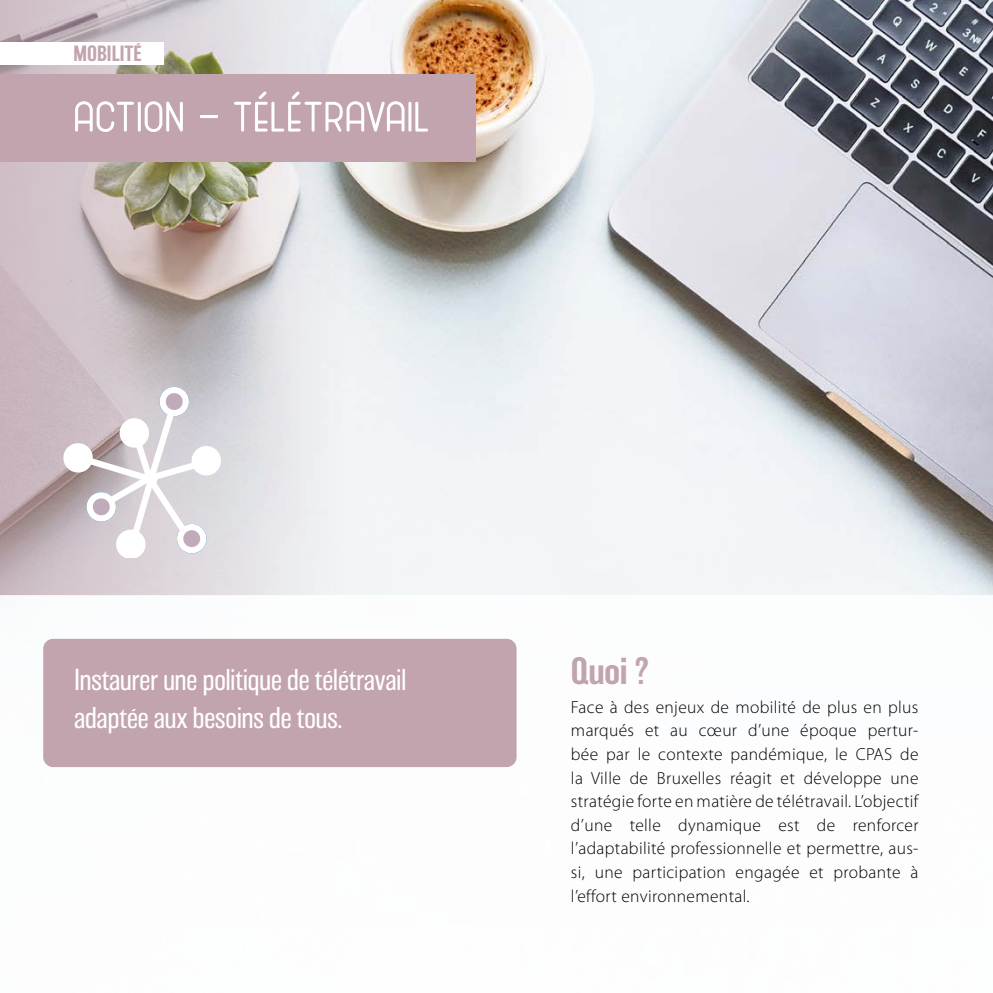
<style>
.page{position:relative;width:993px;height:993px;background:#fff}
.page>*{position:absolute;margin:0;border:0;box-sizing:border-box;transform-origin:0 0}
.t1{font:500 35px "Balboa";color:#c2a4ae}
.t2{font:200 28px/38.5px "Balboa";color:#fff}
.t3{font:500 20.3px "Balboa";color:#c2a4ae}
.t4{font:300 17.5px/23.6px "Myriad Pro";letter-spacing:.02em;color:#000;text-align:justify}
</style>
<div class="page">
<img style="left:365px;top:0;width:627px;height:595px">
<svg style="left:0;top:0;width:365px;height:595px;background:#d1cacc"></svg>
<div style="left:0;top:74px;width:475px;height:88px;background:#c2a4ae"></div>
<svg style="left:63px;top:386px;width:158px;height:171px"></svg>
<svg style="left:180px;top:526px;width:24px;height:24px"></svg>
<div style="left:176px;top:523px;width:31px;height:30px;border:6px solid #fff;border-radius:50%"></div>
<div style="left:0;top:42px;width:163px;height:22px;background:#fff"></div>
<div style="left:43px;top:638px;width:473px;height:128px;background:#c2a4ae;border-radius:10px"></div>
<svg style="left:75px;top:91px;width:353px;height:41px"></svg>
<p class="t3" style="left:74px;top:42px;width:69px">MOBILITÉ</p>
<h2 class="t2" style="left:74px;top:660px;width:333px">Instaurer une politique de télétravail adaptée aux besoins de tous.</h2>
<h1 class="t1" style="left:570px;top:651px;width:80px">Quoi ?</h1>
<p class="t4" style="left:570px;top:694px;width:349px">Face à des enjeux de mobilité de plus en plus marqués et au cœur d’une époque pertur&shy;bée par le contexte pandémique, le CPAS de la Ville de Bruxelles réagit et développe une stratégie forte en matière de télétravail. L’objectif d’une telle dynamique est de renforcer l’adaptabilité professionnelle et permettre, aus&shy;si, une participation engagée et probante à l’effort environnemental.</p>
</div>
